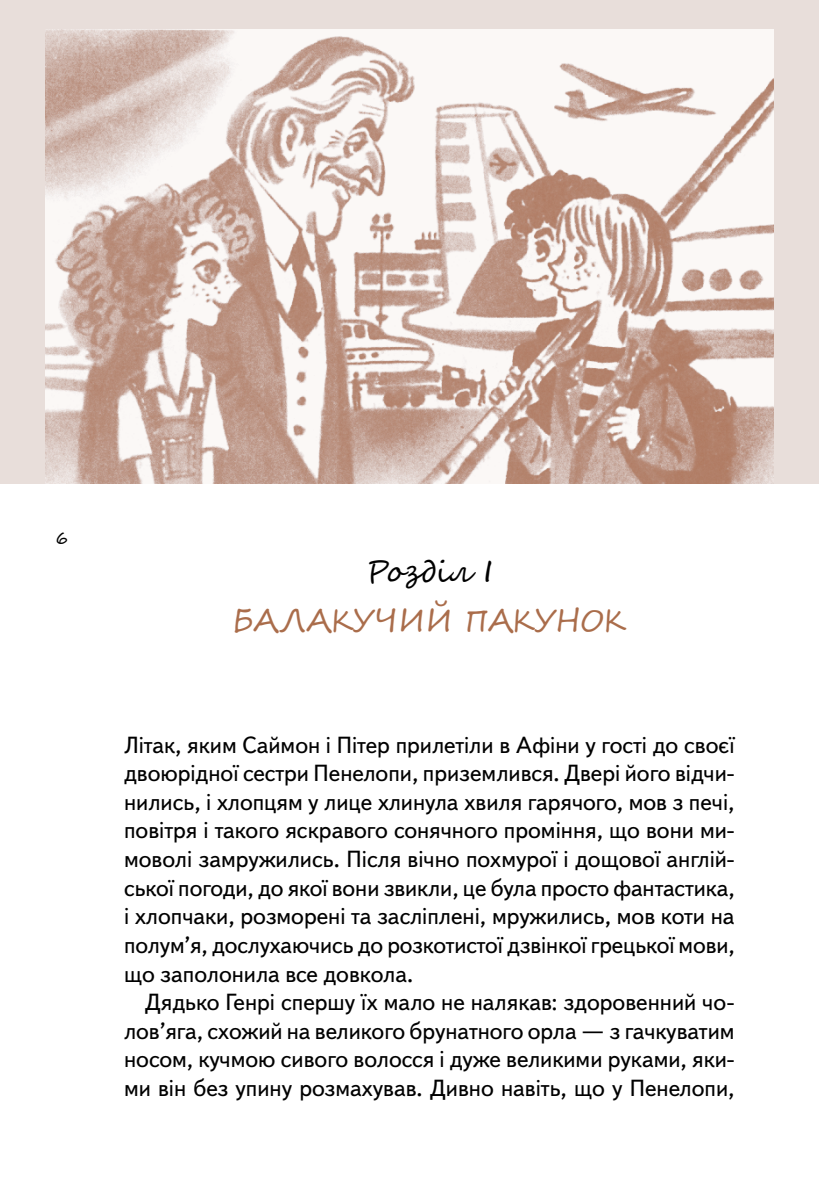
<style>
.page{position:relative;width:819px;height:1191px;background:#fff}
.page>*{position:absolute;margin:0;border:0;box-sizing:border-box;transform-origin:0 0}
.Head1{font:29.75px "Segoe Script";color:#aa6d4b}
.Chapter{font:29.75px "Segoe Script";color:#000}
.First{font:23.28px/28.5px "Text";letter-spacing:-.005em;color:#000;text-align:justify}
.MainText{font:23.28px/28.5px "Text";color:#000;text-align:justify}
.PageNum{font:17.5px "Segoe Script";color:#000}
</style>
<div class="page">
<div style="left:0;top:0;width:819px;height:483px;background:#e8deda"></div>
<img style="left:45px;top:30px;width:728px;height:453px">
<p class="PageNum" style="left:56px;top:523px;width:14px">6</p>
<p class="Chapter" style="left:366px;top:547px;width:128px">Розділ І</p>
<p class="Head1" style="left:232px;top:596px;width:395px">БАЛАКУЧИЙ ПАКУНОК</p>
<p class="First" style="left:124px;top:731px;width:612px">Літак, яким Саймон і Пітер прилетіли в Афіни у гості до своєї двоюрідної сестри Пенелопи, приземлився. Двері його відчи&shy;нились, і хлопцям у лице хлинула хвиля гарячого, мов з печі, повітря і такого яскравого сонячного проміння, що вони ми&shy;моволі замружились. Після вічно похмурої і дощової англій&shy;ської погоди, до якої вони звикли, це була просто фантастика, і хлопчаки, розморені та засліплені, мружились, мов коти на полум’я, дослухаючись до розкотистої дзвінкої грецької мови, що заполонила все довкола.</p>
<p class="MainText" style="left:124px;top:989px;width:612px;text-indent:21px">Дядько Генрі спершу їх мало не налякав: здоровенний чо&shy;лов’яга, схожий на великого брунатного орла — з гачкуватим носом, кучмою сивого волосся і дуже великими руками, яки&shy;ми він без упину розмахував. Дивно навіть, що у Пенелопи,</p>
</div>
